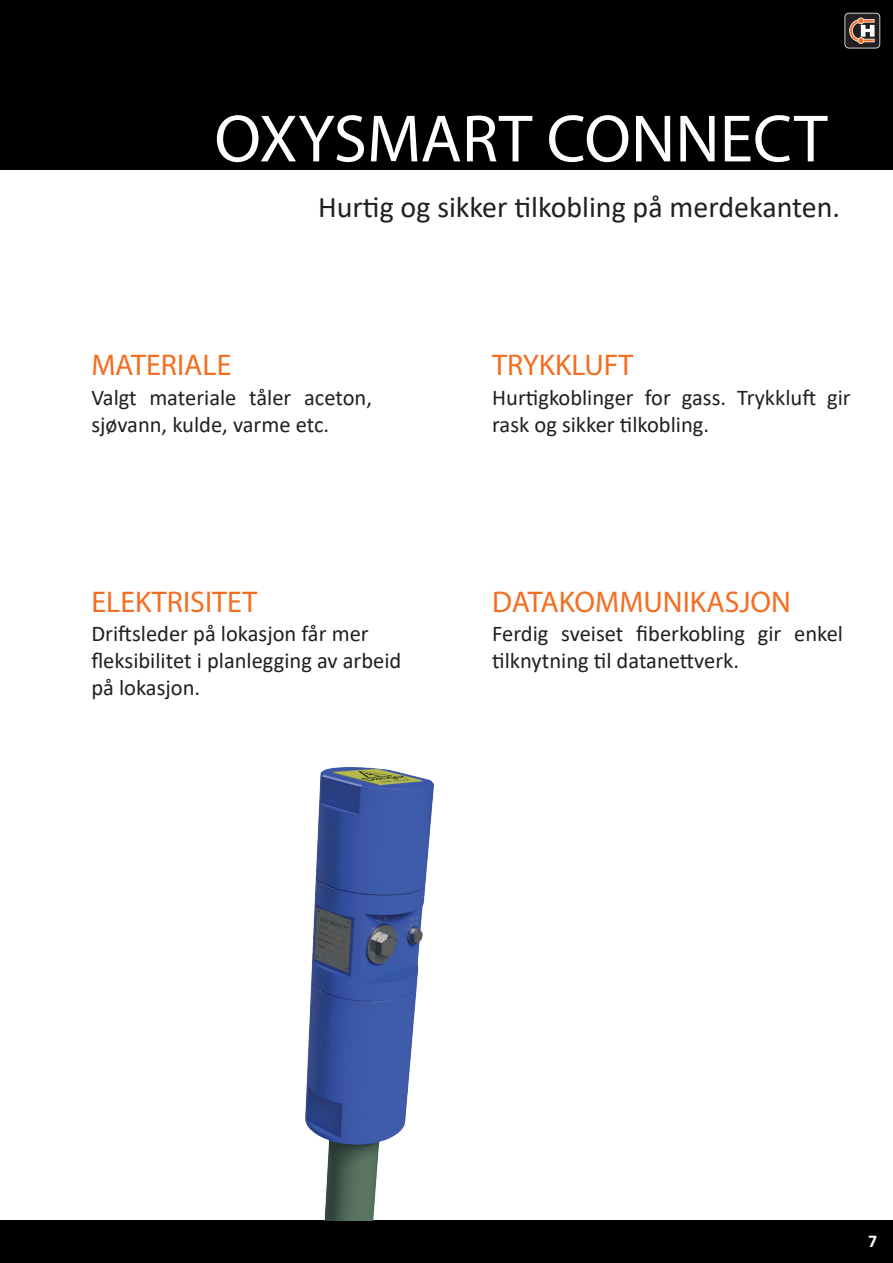
<style>
.page{position:relative;width:893px;height:1263px;background:#fff}
.page>*{position:absolute;margin:0;border:0;box-sizing:border-box;transform-origin:0 0}
.t1{font:67.5px "Myriad Pro";color:#fff}
.t2{font:30px "Myriad Pro";color:#f36e21}
.t3{font:30px "Calibri";color:#231f20}
.t4{font:22.5px/27px "Calibri";color:#231f20}
.t5{font:700 18px "Calibri";color:#fff}
</style>
<div class="page">
<div style="left:0;top:0;width:893px;height:170px;background:#000001"></div>
<div style="left:0;top:1220px;width:893px;height:43px;background:#000001"></div>
<svg style="left:844px;top:13px;width:36px;height:35px"></svg>
<img style="left:305px;top:767px;width:129px;height:453px">
<h1 class="t1" style="left:214px;top:97px;width:615px">OXYSMART CONNECT</h1>
<h2 class="t2" style="left:91px;top:346px;width:142px">MATERIALE</h2>
<h2 class="t3" style="left:318px;top:186px;width:524px">Hurtig og sikker tilkobling på merdekanten.</h2>
<h2 class="t2" style="left:492px;top:346px;width:143px">TRYKKLUFT</h2>
<p class="t4" style="left:91px;top:384px;width:282px">Valgt materiale tåler aceton, sjøvann, kulde, varme etc.</p>
<p class="t4" style="left:492px;top:384px;width:360px">Hurtigkoblinger for gass. Trykkluft gir rask og sikker tilkobling.</p>
<h2 class="t2" style="left:91px;top:583px;width:167px">ELEKTRISITET</h2>
<h2 class="t2" style="left:492px;top:584px;width:300px">DATAKOMMUNIKASJON</h2>
<p class="t4" style="left:91px;top:620px;width:311px">Driftsleder på lokasjon får mer fleksibilitet i planlegging av arbeid på lokasjon.</p>
<p class="t4" style="left:492px;top:620px;width:352px">Ferdig sveiset fiberkobling gir enkel tilknytning til datanettverk.</p>
<p class="t5" style="left:868px;top:1229px;width:11px">7</p>
</div>
